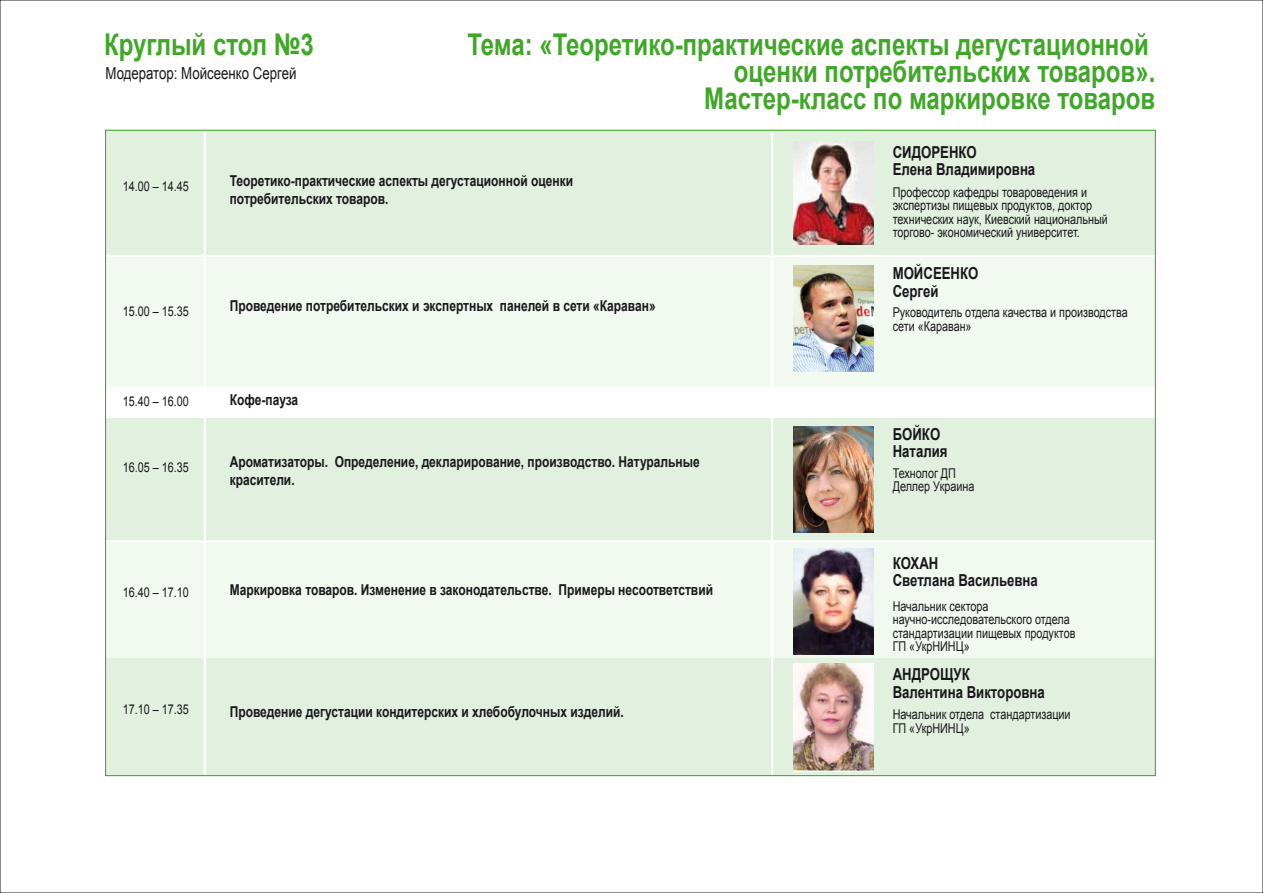
<style>
.page{position:relative;width:1263px;height:893px;background:#fff}
.page>*{position:absolute;margin:0;border:0;box-sizing:border-box;transform-origin:0 0}
.t1{font:700 30px/27px "Arial";color:#41a62a;text-align:right;scale:.8 1}
.t2{font:700 16.5px/17.2px "Arial";color:#1a171c;scale:.8 1}
.t3{font:16.5px "Arial";color:#1a171c;scale:.8 1}
.t4{font:700 15px/18px "Arial";color:#1a171c;scale:.8 1}
.t5{font:13.5px/13.5px "Arial";color:#1a171c;scale:.8 1}
</style>
<div class="page">
<div style="left:106px;top:418px;width:1049px;height:123px;background:#e2f1df"></div>
<div style="left:106px;top:130px;width:1049px;height:126px;background:#e2f1df"></div>
<div style="left:106px;top:256px;width:1049px;height:132px;background:#f2f9f0"></div>
<div style="left:106px;top:541px;width:1049px;height:117px;background:#f2f9f0"></div>
<div style="left:106px;top:658px;width:1049px;height:118px;background:#e2f1df"></div>
<img style="left:793px;top:265px;width:80px;height:106px">
<hr style="left:106px;top:255px;width:1049px;height:2px;background:#fff">
<hr style="left:106px;top:540px;width:1049px;height:2px;background:#fff">
<hr style="left:106px;top:387px;width:1049px;height:2px;background:#fff">
<hr style="left:204px;top:129px;width:2px;height:647px;background:#fff">
<hr style="left:771px;top:131px;width:2px;height:645px;background:#fff">
<img style="left:793px;top:141px;width:80px;height:103px">
<img style="left:793px;top:549px;width:80px;height:106px">
<img style="left:793px;top:664px;width:80px;height:107px">
<img style="left:793px;top:426px;width:80px;height:106px">
<h1 class="t1" style="left:104px;top:31px;width:264px">Круглый стол №3</h1>
<p class="t3" style="left:106px;top:62px;width:240px">Модератор: Мойсеенко Сергей</p>
<h1 class="t1" style="left:467px;top:31px;width:861px">Тема: «Теоретико-практические аспекты дегустационной оценки потребительских товаров».<br>Мастер-класс по маркировке товаров</h1>
<p class="t5" style="left:123px;top:179px;width:84px">14.00 – 14.45</p>
<p class="t5" style="left:123px;top:304px;width:84px">15.00 – 15.35</p>
<p class="t5" style="left:123px;top:395px;width:84px">15.40 – 16.00</p>
<p class="t5" style="left:123px;top:461px;width:84px">16.05 – 16.35</p>
<p class="t4" style="left:230px;top:172px;width:431px">Теоретико-практические аспекты дегустационной оценки потребительских товаров.</p>
<p class="t4" style="left:230px;top:297px;width:534px">Проведение потребительских и экспертных панелей в сети «Караван»</p>
<p class="t4" style="left:230px;top:392px;width:87px">Кофе-пауза</p>
<p class="t4" style="left:230px;top:453px;width:589px">Ароматизаторы. Определение, декларирование, производство. Натуральные красители.</p>
<p class="t5" style="left:123px;top:585px;width:84px">16.40 – 17.10</p>
<p class="t4" style="left:230px;top:581px;width:606px">Маркировка товаров. Изменение в законодательстве. Примеры несоответствий</p>
<p class="t5" style="left:123px;top:702px;width:84px">17.10 – 17.35</p>
<p class="t4" style="left:230px;top:703px;width:494px">Проведение дегустации кондитерских и хлебобулочных изделий.</p>
<p class="t2" style="left:893px;top:144px;width:180px">СИДОРЕНКО<br>Елена Владимировна</p>
<p class="t5" style="left:893px;top:186px;width:270px">Профессор кафедры товароведения и экспертизы пищевых продуктов, доктор технических наук, Киевский национальный торгово- экономический университет.</p>
<p class="t2" style="left:893px;top:265px;width:109px">МОЙСЕЕНКО<br>Сергей</p>
<p class="t5" style="left:893px;top:306px;width:295px">Руководитель отдела качества и производства сети «Караван»</p>
<p class="t2" style="left:893px;top:426px;width:70px">БОЙКО<br>Наталия</p>
<p class="t5" style="left:893px;top:466px;width:104px">Технолог ДП<br>Деллер Украина</p>
<p class="t2" style="left:893px;top:555px;width:183px">КОХАН<br>Светлана Васильевна</p>
<p class="t5" style="left:893px;top:599px;width:230px">Начальник сектора научно-исследовательского отдела стандартизации пищевых продуктов<br>ГП «УкрНИНЦ»</p>
<p class="t2" style="left:893px;top:666px;width:192px">АНДРОЩУК<br>Валентина Викторовна</p>
<p class="t5" style="left:893px;top:708px;width:224px">Начальник отдела стандартизации<br>ГП «УкрНИНЦ»</p>
</div>
